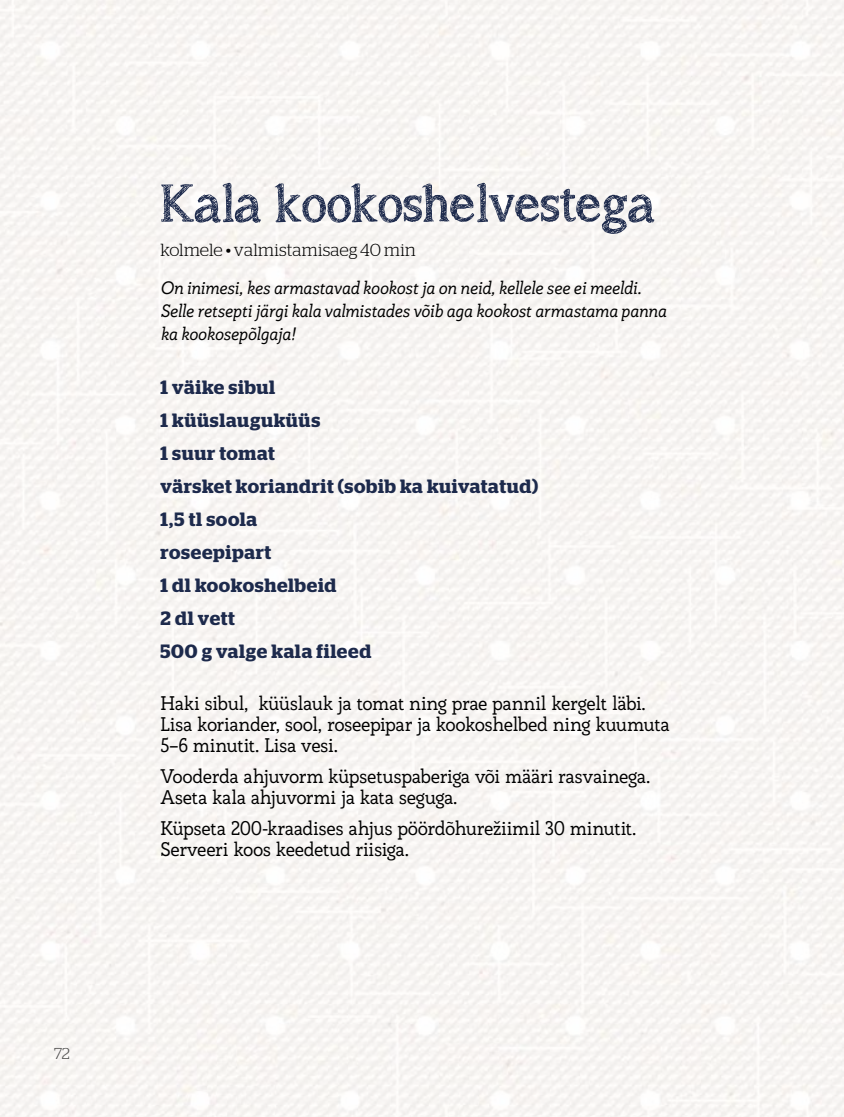
<style>
.page{position:relative;width:844px;height:1117px;background:#fff}
.page>*{position:absolute;margin:0;border:0;box-sizing:border-box;transform-origin:0 0}
.t1{font:52.5px "asongforjennifer";color:#1d2a4c}
.t2{font:19.25px/21px "Rogliano";letter-spacing:-.025em;color:#000}
.t3{font:600 19.25px/33.1px "Stag";letter-spacing:.035em;color:#1d2a4c}
.t4{font:italic 17.5px/22.8px "Rogliano";letter-spacing:-.01em;color:#000}
.t5{font:300 17.5px "Stag";letter-spacing:.01em;color:#000}
.t6{font:300 15.75px "Stag";color:#484847}
</style>
<div class="page">
<p class="t6" style="left:54px;top:1044px;width:17px">72</p>
<h1 class="t1" style="left:160px;top:171px;width:495px">Kala kookoshelvestega</h1>
<p class="t5" style="left:160px;top:240px;width:256px">kolmele • valmistamisaeg 40 min</p>
<p class="t4" style="left:160px;top:276px;width:507px">On inimesi, kes armastavad kookost ja on neid, kellele see ei meeldi.<br>Selle retsepti järgi kala valmistades võib aga kookost armastama panna ka kookosepõlgaja!</p>
<p class="t3" style="left:160px;top:370px;width:379px">1 väike sibul<br>1 küüslauguküüs<br>1 suur tomat<br>värsket koriandrit (sobib ka kuivatatud)<br>1,5 tl soola<br>roseepipart<br>1 dl kookoshelbeid<br>2 dl vett<br>500 g valge kala fileed</p>
<p class="t2" style="left:160px;top:692px;width:510px">Haki sibul, küüslauk ja tomat ning prae pannil kergelt läbi.<br>Lisa koriander, sool, roseepipar ja kookoshelbed ning kuumuta<br>5–6 minutit. Lisa vesi.</p>
<p class="t2" style="left:160px;top:765px;width:491px">Vooderda ahjuvorm küpsetuspaberiga või määri rasvainega.<br>Aseta kala ahjuvormi ja kata seguga.</p>
<p class="t2" style="left:160px;top:817px;width:477px">Küpseta 200-kraadises ahjus pöördõhurežiimil 30 minutit.<br>Serveeri koos keedetud riisiga.</p>
</div>
